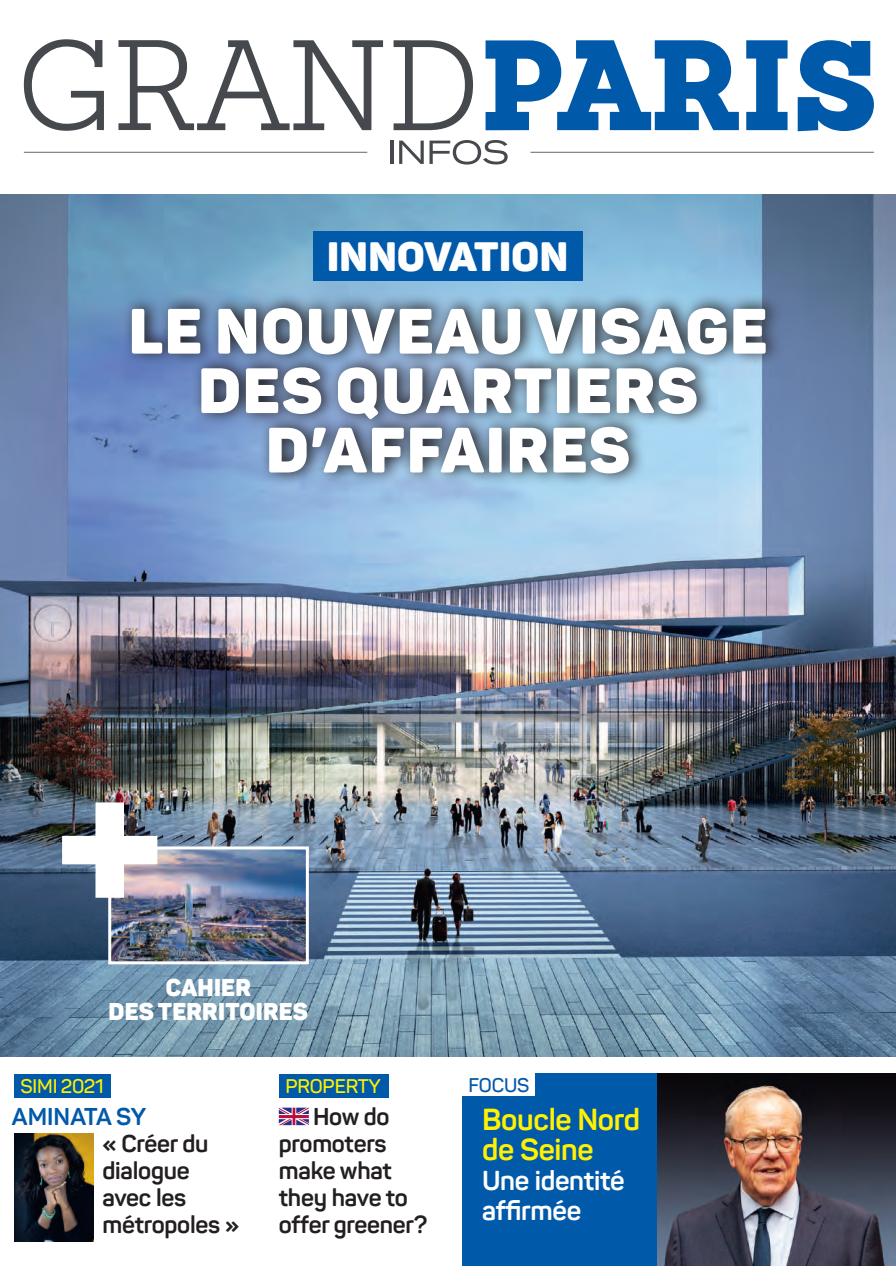
<style>
.page{position:relative;width:896px;height:1266px;background:#fff}
.page>*{position:absolute;margin:0;border:0;box-sizing:border-box;transform-origin:0 0}
.t1{font:900 63px/59.4px "Panton";letter-spacing:.03em;color:#fff;text-align:center}
.t2{font:900 40.5px "Panton";letter-spacing:.01em;color:#fff}
.t3{font:700 30px/30px "Panton";letter-spacing:-.01em;color:#fff101}
.t4{font:700 27px/30px "Panton";letter-spacing:-.01em;color:#fff}
.t5{font:700 24px/27px "Panton";letter-spacing:-.01em;color:#231f20}
.t6{font:900 24px/23.2px "Panton";letter-spacing:.01em;color:#fff;text-align:center}
.t7{font:700 24px "Panton";color:#0159a9}
.t8{font:600 19.5px "Panton";letter-spacing:-.01em;color:#fff101}
.t9{font:600 19.5px "Panton";letter-spacing:-.01em;color:#0159a9}
</style>
<div class="page">
<img style="left:0;top:194px;width:895px;height:862px">
<div style="left:462px;top:1073px;width:195px;height:192px;background:#0159a9"></div>
<svg style="left:24px;top:39px;width:80px;height:92px"></svg>
<svg style="left:118px;top:40px;width:265px;height:90px"></svg>
<svg style="left:393px;top:40px;width:80px;height:90px"></svg>
<svg style="left:485px;top:40px;width:253px;height:90px"></svg>
<svg style="left:746px;top:40px;width:41px;height:90px"></svg>
<svg style="left:797px;top:40px;width:76px;height:91px"></svg>
<hr style="left:390px;top:141px;width:3px;height:23px;background:#45484d">
<svg style="left:399px;top:141px;width:24px;height:23px"></svg>
<svg style="left:429px;top:140px;width:78px;height:24px"></svg>
<hr style="left:530px;top:152px;width:343px;height:1px;background:#666768">
<hr style="left:24px;top:152px;width:343px;height:1px;background:#666768">
<div style="left:462px;top:1072px;width:73px;height:24px;background:#fff"></div>
<div style="left:14px;top:1073px;width:96px;height:24px;background:#0159a9"></div>
<img style="left:14px;top:1133px;width:80px;height:108px">
<div style="left:279px;top:1073px;width:109px;height:24px;background:#0159a9"></div>
<svg style="left:279px;top:1107px;width:30px;height:18px"></svg>
<svg style="left:122px;top:293px;width:661px;height:193px;background:#6d86a1"></svg>
<div style="left:313px;top:231px;width:269px;height:50px;background:#0159a9"></div>
<img style="left:112px;top:850px;width:193px;height:110px">
<div style="left:108px;top:846px;width:201px;height:118px;border:3px solid #fff"></div>
<img style="left:62px;top:802px;width:95px;height:95px">
<img style="left:657px;top:1073px;width:238px;height:192px">
<h2 class="t2" style="left:327px;top:230px;width:242px">INNOVATION</h2>
<h1 class="t1" style="left:129px;top:301px;width:640px">LE NOUVEAU VISAGE<br>DES QUARTIERS<br>D’AFFAIRES</h1>
<p class="t6" style="left:108px;top:975px;width:201px">CAHIER<br>DES TERRITOIRES</p>
<p class="t8" style="left:21px;top:1073px;width:85px">SIMI 2021</p>
<p class="t7" style="left:12px;top:1101px;width:136px">AMINATA SY</p>
<p class="t5" style="left:102px;top:1130px;width:138px">« Créer du dialogue avec les métropoles »</p>
<p class="t8" style="left:285px;top:1073px;width:97px">PROPERTY</p>
<p class="t5" style="left:279px;top:1103px;width:150px;text-indent:34px">How do promoters make what they have to offer greener?</p>
<p class="t9" style="left:468px;top:1072px;width:62px">FOCUS</p>
<p class="t3" style="left:482px;top:1103px;width:160px">Boucle Nord de Seine</p>
<p class="t4" style="left:482px;top:1165px;width:144px">Une identité affirmée</p>
</div>
